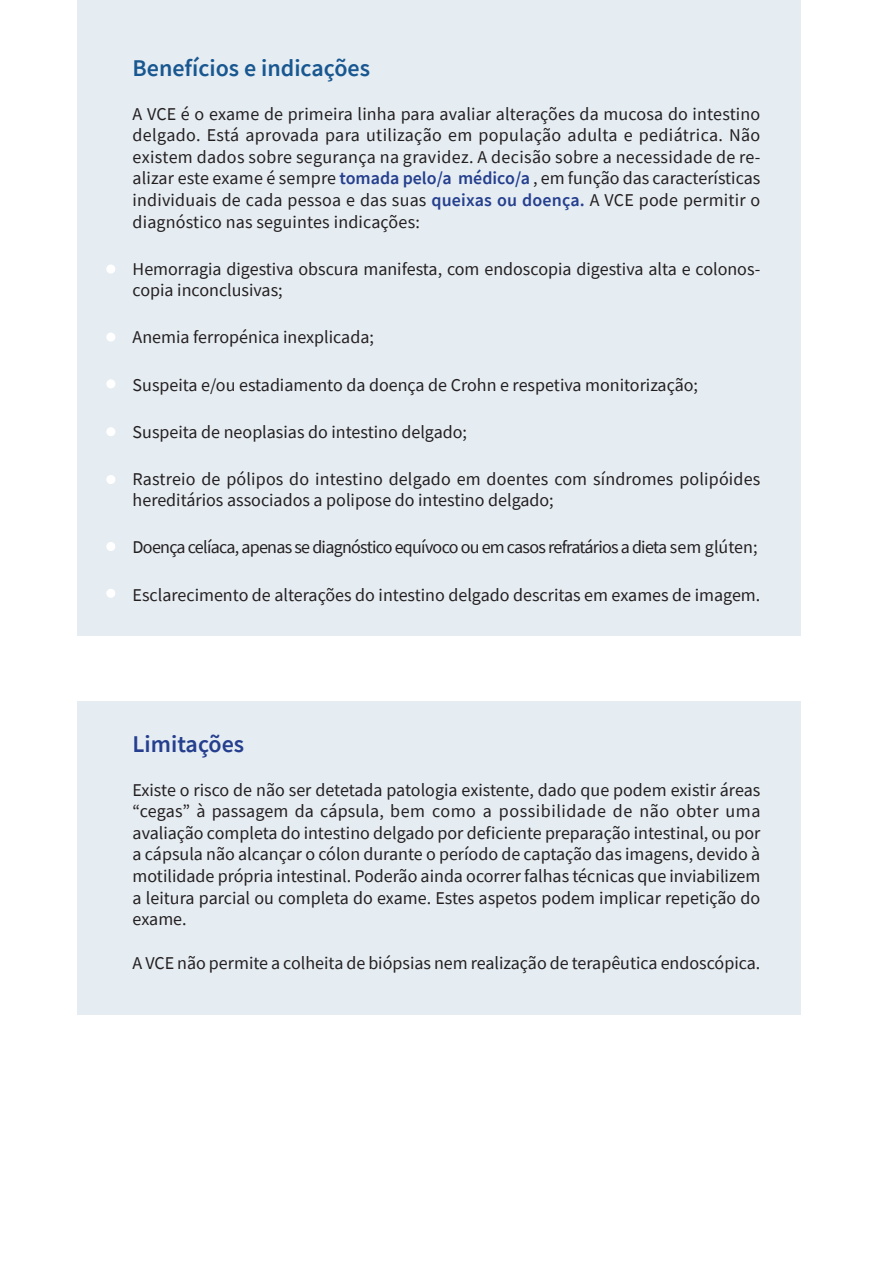
<style>
.page{position:relative;width:893px;height:1263px;background:#fff}
.page>*{position:absolute;margin:0;border:0;box-sizing:border-box;transform-origin:0 0}
.t1{font:600 24px "Source Sans Pro";color:#185790}
.t2{font:600 24px "Source Sans Pro";color:#253f8e}
.t3{font:18px/21.6px "Source Sans Pro";color:#231f20;text-align:justify}
.t4{font:18px "Source Sans Pro";letter-spacing:-.04em;color:#231f20}
.s1{font-weight:600;color:#253f8e}
</style>
<div class="page">
<div style="left:77px;top:0;width:724px;height:636px;background:#e5ecf2"></div>
<div style="left:77px;top:701px;width:724px;height:314px;background:#e5ecf2"></div>
<div style="left:107px;top:265px;width:8px;height:8px;background:#fff;border-radius:50%"></div>
<div style="left:106px;top:264px;width:9px;height:10px;border:2px solid #fff;border-radius:50%"></div>
<div style="left:107px;top:333px;width:8px;height:8px;background:#fff;border-radius:50%"></div>
<div style="left:106px;top:333px;width:9px;height:9px;border:2px solid #fff;border-radius:50%"></div>
<div style="left:107px;top:380px;width:8px;height:8px;background:#fff;border-radius:50%"></div>
<div style="left:106px;top:379px;width:9px;height:9px;border:2px solid #fff;border-radius:50%"></div>
<div style="left:107px;top:428px;width:8px;height:7px;background:#fff;border-radius:50%"></div>
<div style="left:106px;top:427px;width:9px;height:9px;border:2px solid #fff;border-radius:50%"></div>
<div style="left:107px;top:476px;width:8px;height:7px;background:#fff;border-radius:50%"></div>
<div style="left:106px;top:475px;width:9px;height:9px;border:2px solid #fff;border-radius:50%"></div>
<div style="left:107px;top:543px;width:8px;height:7px;background:#fff;border-radius:50%"></div>
<div style="left:106px;top:542px;width:9px;height:9px;border:2px solid #fff;border-radius:50%"></div>
<div style="left:107px;top:589px;width:8px;height:8px;background:#fff;border-radius:50%"></div>
<div style="left:106px;top:589px;width:9px;height:9px;border:2px solid #fff;border-radius:50%"></div>
<p class="t1" style="left:133px;top:53px;width:239px">Benefícios e indicações</p>
<p class="t3" style="left:133px;top:103px;width:629px">A VCE é o exame de primeira linha para avaliar alterações da mucosa do intestino delgado. Está aprovada para utilização em população adulta e pediátrica. Não existem dados sobre segurança na gravidez. A decisão sobre a necessidade de re&shy;alizar este exame é sempre <span class="s1">tomada pelo/a médico/a</span> , em função das características individuais de cada pessoa e das suas <span class="s1">queixas ou doença.</span> A VCE pode permitir o diagnóstico nas seguintes indicações:</p>
<p class="t3" style="left:133px;top:258px;width:629px">Hemorragia digestiva obscura manifesta, com endoscopia digestiva alta e colonos&shy;copia inconclusivas;</p>
<p class="t3" style="left:133px;top:326px;width:243px">Anemia ferropénica inexplicada;</p>
<p class="t3" style="left:133px;top:374px;width:567px">Suspeita e/ou estadiamento da doença de Crohn e respetiva monitorização;</p>
<p class="t3" style="left:133px;top:421px;width:336px">Suspeita de neoplasias do intestino delgado;</p>
<p class="t3" style="left:133px;top:468px;width:629px">Rastreio de pólipos do intestino delgado em doentes com síndromes polipóides hereditários associados a polipose do intestino delgado;</p>
<p class="t4" style="left:133px;top:536px;width:626px">Doença celíaca, apenas se diagnóstico equívoco ou em casos refratários a dieta sem glúten;</p>
<p class="t3" style="left:133px;top:584px;width:629px">Esclarecimento de alterações do intestino delgado descritas em exames de imagem.</p>
<p class="t2" style="left:133px;top:729px;width:113px">Limitações</p>
<p class="t3" style="left:133px;top:779px;width:629px">Existe o risco de não ser detetada patologia existente, dado que podem existir áreas “cegas” à passagem da cápsula, bem como a possibilidade de não obter uma avaliação completa do intestino delgado por deficiente preparação intestinal, ou por a cápsula não alcançar o cólon durante o período de captação das imagens, devido à motilidade própria intestinal. Poderão ainda ocorrer falhas técnicas que inviabilizem a leitura parcial ou completa do exame. Estes aspetos podem implicar repetição do exame.</p>
<p class="t3" style="left:133px;top:951px;width:629px">A VCE não permite a colheita de biópsias nem realização de terapêutica endoscópica.</p>
</div>
